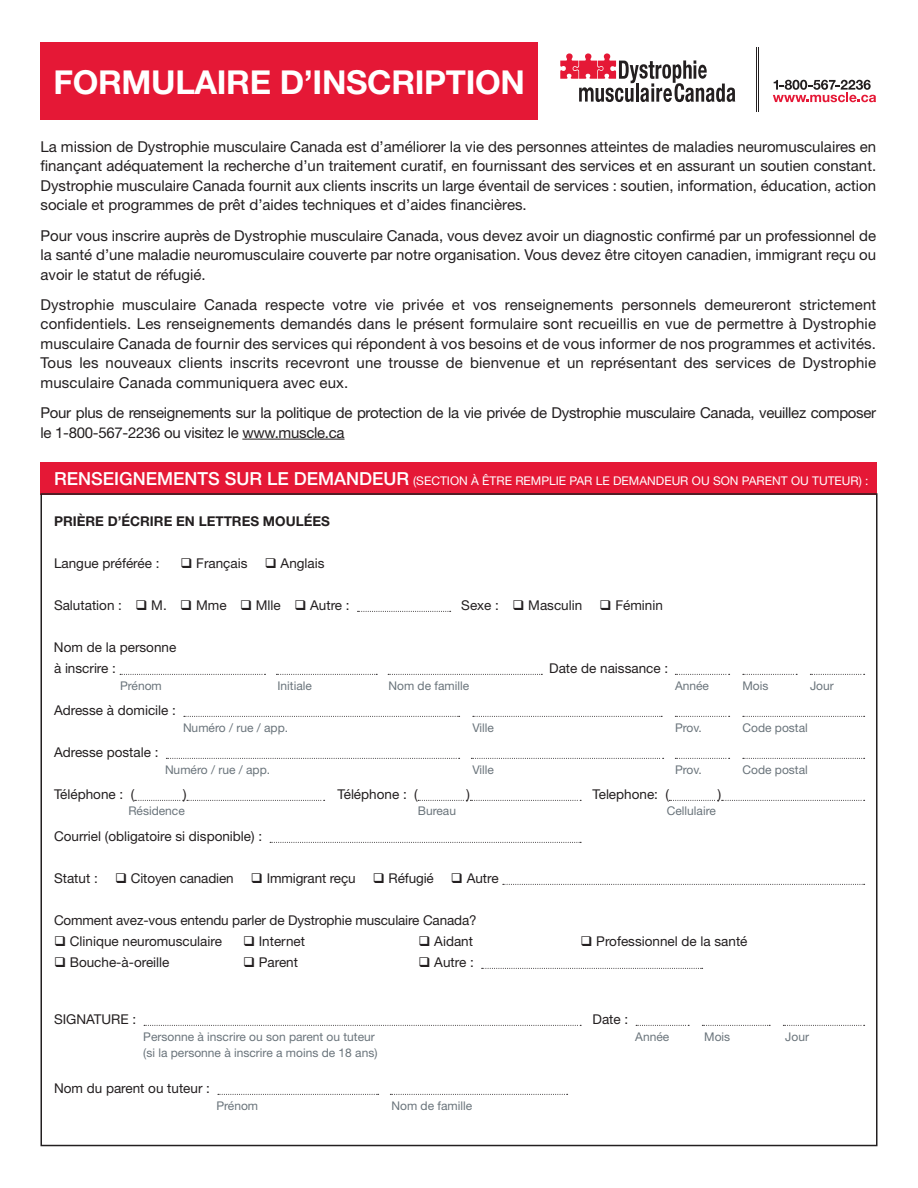
<style>
.page{position:relative;width:918px;height:1188px;background:#fff}
.page>*{position:absolute;margin:0;border:0;box-sizing:border-box;transform-origin:0 0}
.t1{font:700 33px "Helvetica Neue LT Pro";letter-spacing:-.01em;color:#fff}
.t2{font:15px/19.5px "Helvetica Neue LT Pro";letter-spacing:-.02em;color:#231f20;text-align:justify}
.t3{font:13.5px/21px "Helvetica Neue LT Pro";color:#231f20}
.t4{font:700 13.5px "Helvetica Neue LT Pro";color:#231f20}
.t5{font:12px "Helvetica Neue LT Pro";color:#6a747b}
.t6{font:12px "Helvetica Neue LT Pro";color:#fff}
.s1{font-weight:500;font-size:18px}
</style>
<div class="page">
<div style="left:40px;top:42px;width:498px;height:78px;background:#e51836"></div>
<div style="left:40px;top:463px;width:838px;height:32px;background:#e51836"></div>
<hr style="left:242px;top:439px;width:103px;height:1px;background:#231f20">
<svg style="left:560px;top:53px;width:175px;height:49px"></svg>
<hr style="left:757px;top:48px;width:1px;height:64px;background:#231f20">
<hr style="left:759px;top:48px;width:1px;height:64px;background:#231f20">
<svg style="left:773px;top:80px;width:103px;height:22px"></svg>
<svg style="left:358px;top:611px;width:93px;height:1px"></svg>
<svg style="left:120px;top:674px;width:146px;height:1px"></svg>
<svg style="left:276px;top:674px;width:101px;height:1px"></svg>
<svg style="left:388px;top:674px;width:154px;height:1px"></svg>
<svg style="left:675px;top:674px;width:55px;height:1px"></svg>
<svg style="left:743px;top:674px;width:54px;height:1px"></svg>
<svg style="left:810px;top:674px;width:55px;height:1px"></svg>
<svg style="left:184px;top:716px;width:276px;height:1px"></svg>
<svg style="left:473px;top:716px;width:189px;height:1px"></svg>
<svg style="left:675px;top:716px;width:55px;height:1px"></svg>
<svg style="left:743px;top:716px;width:122px;height:1px"></svg>
<svg style="left:166px;top:758px;width:294px;height:1px"></svg>
<svg style="left:471px;top:758px;width:193px;height:1px"></svg>
<svg style="left:675px;top:758px;width:55px;height:1px"></svg>
<svg style="left:743px;top:758px;width:122px;height:1px"></svg>
<svg style="left:135px;top:800px;width:190px;height:1px"></svg>
<svg style="left:418px;top:800px;width:163px;height:1px"></svg>
<svg style="left:669px;top:800px;width:196px;height:1px"></svg>
<svg style="left:270px;top:842px;width:311px;height:1px"></svg>
<svg style="left:503px;top:884px;width:362px;height:1px"></svg>
<svg style="left:482px;top:968px;width:221px;height:1px"></svg>
<svg style="left:144px;top:1025px;width:437px;height:1px"></svg>
<svg style="left:636px;top:1025px;width:53px;height:1px"></svg>
<svg style="left:702px;top:1025px;width:68px;height:1px"></svg>
<svg style="left:783px;top:1025px;width:82px;height:1px"></svg>
<svg style="left:218px;top:1094px;width:161px;height:1px"></svg>
<svg style="left:390px;top:1094px;width:178px;height:1px"></svg>
<p class="t1" style="left:54px;top:62px;width:473px">FORMULAIRE D’INSCRIPTION</p>
<p class="t2" style="left:40px;top:136px;width:837px">La mission de Dystrophie musculaire Canada est d’améliorer la vie des personnes atteintes de maladies neuromusculaires en finançant adéquatement la recherche d’un traitement curatif, en fournissant des services et en assurant un soutien constant.<br>Dystrophie musculaire Canada fournit aux clients inscrits un large éventail de services : soutien, information, éducation, action sociale et programmes de prêt d’aides techniques et d’aides financières.</p>
<p class="t2" style="left:40px;top:225px;width:837px">Pour vous inscrire auprès de Dystrophie musculaire Canada, vous devez avoir un diagnostic confirmé par un professionnel de la santé d’une maladie neuromusculaire couverte par notre organisation. Vous devez être citoyen canadien, immigrant reçu ou avoir le statut de réfugié.</p>
<p class="t2" style="left:40px;top:294px;width:837px">Dystrophie musculaire Canada respecte votre vie privée et vos renseignements personnels demeureront strictement confidentiels. Les renseignements demandés dans le présent formulaire sont recueillis en vue de permettre à Dystrophie musculaire Canada de fournir des services qui répondent à vos besoins et de vous informer de nos programmes et activités.<br>Tous les nouveaux clients inscrits recevront une trousse de bienvenue et un représentant des services de Dystrophie musculaire Canada communiquera avec eux.</p>
<p class="t2" style="left:40px;top:403px;width:837px">Pour plus de renseignements sur la politique de protection de la vie privée de Dystrophie musculaire Canada, veuillez composer le 1-800-567-2236 ou visitez le www.muscle.ca</p>
<p class="t6" style="left:54px;top:473px;width:816px"><span class="s1">RENSEIGNEMENTS SUR LE DEMANDEUR</span> (SECTION À ÊTRE REMPLIE PAR LE DEMANDEUR OU SON PARENT OU TUTEUR) :</p>
<p class="t4" style="left:54px;top:513px;width:277px">PRIÈRE D’ÉCRIRE EN LETTRES MOULÉES</p>
<p class="t3" style="left:54px;top:552px;width:107px">Langue préférée :</p>
<p class="t3" style="left:181px;top:552px;width:69px">❑ Français</p>
<p class="t3" style="left:265px;top:552px;width:61px">❑ Anglais</p>
<p class="t3" style="left:54px;top:594px;width:297px">Salutation : ❑ M. ❑ Mme ❑ Mlle ❑ Autre :</p>
<p class="t3" style="left:461px;top:594px;width:123px">Sexe : ❑ Masculin</p>
<p class="t3" style="left:600px;top:594px;width:65px">❑ Féminin</p>
<p class="t3" style="left:54px;top:636px;width:124px">Nom de la personne à inscrire :</p>
<p class="t3" style="left:549px;top:657px;width:121px">Date de naissance :</p>
<p class="t5" style="left:120px;top:678px;width:43px">Prénom</p>
<p class="t5" style="left:278px;top:678px;width:36px">Initiale</p>
<p class="t5" style="left:388px;top:678px;width:82px">Nom de famille</p>
<p class="t5" style="left:675px;top:678px;width:36px">Année</p>
<p class="t5" style="left:742px;top:678px;width:28px">Mois</p>
<p class="t5" style="left:810px;top:678px;width:25px">Jour</p>
<p class="t3" style="left:54px;top:699px;width:124px">Adresse à domicile :</p>
<p class="t3" style="left:54px;top:741px;width:106px">Adresse postale :</p>
<p class="t3" style="left:54px;top:783px;width:82px">Téléphone : (</p>
<p class="t3" style="left:183px;top:783px;width:5px">)</p>
<p class="t3" style="left:338px;top:783px;width:82px">Téléphone : (</p>
<p class="t3" style="left:467px;top:783px;width:5px">)</p>
<p class="t3" style="left:593px;top:783px;width:78px">Telephone: (</p>
<p class="t3" style="left:718px;top:783px;width:5px">)</p>
<p class="t3" style="left:54px;top:825px;width:210px">Courriel (obligatoire si disponible) :</p>
<p class="t3" style="left:54px;top:867px;width:45px">Statut :</p>
<p class="t3" style="left:115px;top:867px;width:120px">❑ Citoyen canadien</p>
<p class="t3" style="left:251px;top:867px;width:106px">❑ Immigrant reçu</p>
<p class="t3" style="left:373px;top:867px;width:62px">❑ Réfugié</p>
<p class="t3" style="left:451px;top:867px;width:49px">❑ Autre</p>
<p class="t3" style="left:54px;top:909px;width:424px">Comment avez-vous entendu parler de Dystrophie musculaire Canada?</p>
<p class="t3" style="left:54px;top:930px;width:170px">❑ Clinique neuromusculaire</p>
<p class="t3" style="left:243px;top:930px;width:64px">❑ Internet</p>
<p class="t3" style="left:419px;top:930px;width:56px">❑ Aidant</p>
<p class="t3" style="left:581px;top:930px;width:169px">❑ Professionnel de la santé</p>
<p class="t3" style="left:54px;top:951px;width:117px">❑ Bouche-à-oreille</p>
<p class="t3" style="left:243px;top:951px;width:57px">❑ Parent</p>
<p class="t3" style="left:418px;top:951px;width:57px">❑ Autre :</p>
<p class="t5" style="left:183px;top:720px;width:107px">Numéro / rue / app.</p>
<p class="t5" style="left:472px;top:720px;width:23px">Ville</p>
<p class="t5" style="left:675px;top:720px;width:28px">Prov.</p>
<p class="t5" style="left:742px;top:720px;width:67px">Code postal</p>
<p class="t5" style="left:165px;top:762px;width:107px">Numéro / rue / app.</p>
<p class="t5" style="left:472px;top:762px;width:23px">Ville</p>
<p class="t5" style="left:675px;top:762px;width:28px">Prov.</p>
<p class="t5" style="left:742px;top:762px;width:67px">Code postal</p>
<p class="t5" style="left:128px;top:803px;width:58px">Résidence</p>
<p class="t5" style="left:418px;top:803px;width:40px">Bureau</p>
<p class="t5" style="left:667px;top:803px;width:51px">Cellulaire</p>
<p class="t3" style="left:54px;top:1008px;width:84px">SIGNATURE :</p>
<p class="t3" style="left:593px;top:1008px;width:37px">Date :</p>
<p class="t5" style="left:143px;top:1029px;width:233px">Personne à inscrire ou son parent ou tuteur</p>
<p class="t5" style="left:635px;top:1029px;width:36px">Année</p>
<p class="t5" style="left:704px;top:1029px;width:28px">Mois</p>
<p class="t5" style="left:785px;top:1029px;width:25px">Jour</p>
<p class="t5" style="left:143px;top:1046px;width:236px">(si la personne à inscrire a moins de 18 ans)</p>
<p class="t3" style="left:54px;top:1077px;width:158px">Nom du parent ou tuteur :</p>
<p class="t5" style="left:216px;top:1098px;width:43px">Prénom</p>
<p class="t5" style="left:392px;top:1098px;width:82px">Nom de famille</p>
</div>
